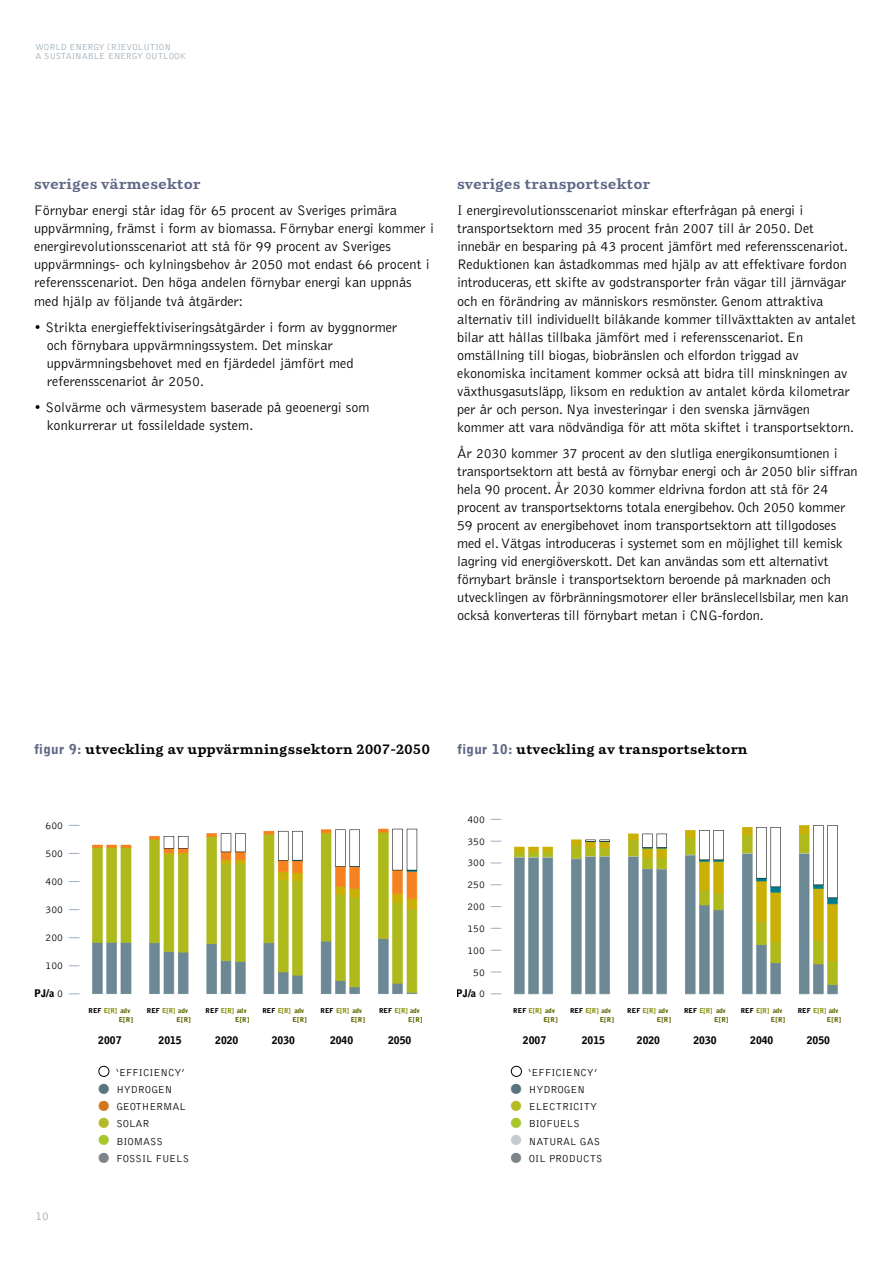
<style>
.page{position:relative;width:893px;height:1263px;background:#fff}
.page>*{position:absolute;margin:0;border:0;box-sizing:border-box;transform-origin:0 0}
.t1{font:300 14.25px/18px "Bell Gothic";letter-spacing:-.005em;color:#000}
.t2{font:700 14.25px "Parry";letter-spacing:.03em;color:#5e6785}
.t3{font:700 13.5px "Parry";letter-spacing:.03em;color:#000}
.t4{font:300 12px "Bell Gothic";color:#9cabb5}
.t5{font:300 10.5px "Bell Gothic";color:#000}
.t6{font:900 10.5px "Bell Gothic";letter-spacing:-.005em;color:#040503}
.t7{font:300 10.5px "Bell Gothic";letter-spacing:-.005em;color:#040503}
.t8{font:300 9px/9px "Bell Gothic";color:#9cabb5}
.t9{font:900 6.75px/9px "Bell Gothic";letter-spacing:-.025em;color:#606803}
.s1{font-family:"Bell Gothic";font-weight:900;color:#5e6785}
.s2{font-weight:300}
.s3{color:#040503}
.s4{color:#8b9412}
.s5{font-size:37.5px;color:#fff}
.s6{font-size:37.5px;color:#577682}
.s7{font-size:37.5px;color:#d1771d}
.s8{font-size:37.5px;color:#b5ba27}
.s9{font-size:37.5px;color:#a9c72d}
.s10{font-size:37.5px;color:#7b8589}
.s11{font-size:37.5px;color:#c2cbcf}
</style>
<div class="page">
<svg style="left:514px;top:985px;width:324px;height:9px"></svg>
<svg style="left:514px;top:961px;width:324px;height:24px"></svg>
<svg style="left:514px;top:825px;width:324px;height:136px"></svg>
<svg style="left:92px;top:909px;width:325px;height:84px"></svg>
<svg style="left:92px;top:829px;width:325px;height:80px"></svg>
<p class="t8" style="left:36px;top:43px;width:152px">WORLD ENERGY [R]EVOLUTION<br>A SUSTAINABLE ENERGY OUTLOOK</p>
<p class="t2" style="left:34px;top:179px;width:168px">sveriges värmesektor</p>
<p class="t1" style="left:34px;top:203px;width:401px">Förnybar energi står idag för 65 procent av Sveriges primära uppvärmning, främst i form av biomassa. Förnybar energi kommer i energirevolutionsscenariot att stå för 99 procent av Sveriges uppvärmnings- och kylningsbehov år 2050 mot endast 66 procent i referensscenariot. Den höga andelen förnybar energi kan uppnås med hjälp av följande två åtgärder:</p>
<p class="t1" style="left:47px;top:319px;width:352px;text-indent:-13px">• Strikta energieffektiviseringsåtgärder i form av byggnormer och förnybara uppvärmningssystem. Det minskar uppvärmningsbehovet med en fjärdedel jämfört med referensscenariot år 2050.</p>
<p class="t1" style="left:47px;top:399px;width:324px;text-indent:-13px">• Solvärme och värmesystem baserade på geoenergi som konkurrerar ut fossileldade system.</p>
<p class="t2" style="left:457px;top:179px;width:194px">sveriges transportsektor</p>
<p class="t1" style="left:457px;top:203px;width:400px">I energirevolutionsscenariot minskar efterfrågan på energi i transportsektorn med 35 procent från 2007 till år 2050. Det innebär en besparing på 43 procent jämfört med referensscenariot.<br>Reduktionen kan åstadkommas med hjälp av att effektivare fordon introduceras, ett skifte av godstransporter från vägar till järnvägar och en förändring av människors resmönster. Genom attraktiva alternativ till individuellt bilåkande kommer tillväxttakten av antalet bilar att hållas tillbaka jämfört med i referensscenariot. En omställning till biogas, biobränslen och elfordon triggad av ekonomiska incitament kommer också att bidra till minskningen av växthusgasutsläpp, liksom en reduktion av antalet körda kilometrar per år och person. Nya investeringar i den svenska järnvägen kommer att vara nödvändiga för att möta skiftet i transportsektorn.</p>
<p class="t1" style="left:457px;top:445px;width:402px">År 2030 kommer 37 procent av den slutliga energikonsumtionen i transportsektorn att bestå av förnybar energi och år 2050 blir siffran hela 90 procent. År 2030 kommer eldrivna fordon att stå för 24 procent av transportsektorns totala energibehov. Och 2050 kommer 59 procent av energibehovet inom transportsektorn att tillgodoses med el.Vätgas introduceras i systemet som en möjlighet till kemisk lagring vid energiöverskott. Det kan användas som ett alternativt förnybart bränsle i transportsektorn beroende på marknaden och utvecklingen av förbränningsmotorer eller bränslecellsbilar, men kan också konverteras till förnybart metan i CNG-fordon.</p>
<p class="t3" style="left:34px;top:744px;width:397px"><span class="s1">figur 9:</span> utveckling av uppvärmningssektorn 2007-2050</p>
<p class="t7" style="left:46px;top:821px;width:19px">600</p>
<p class="t7" style="left:46px;top:850px;width:19px">500</p>
<p class="t7" style="left:46px;top:878px;width:19px">400</p>
<p class="t7" style="left:46px;top:906px;width:19px">300</p>
<p class="t7" style="left:46px;top:934px;width:19px">200</p>
<p class="t7" style="left:46px;top:962px;width:19px">100</p>
<p class="t6" style="left:34px;top:990px;width:31px">PJ/a <span class="s2">0</span></p>
<p class="t4" style="left:36px;top:1211px;width:15px">10</p>
<p class="t9" style="left:119px;top:1007px;width:16px;text-indent:-30px"><span class="s3">REF</span> <span class="s4">E[R]</span> adv<br>E[R]</p>
<p class="t9" style="left:177px;top:1006px;width:16px;text-indent:-30px"><span class="s3">REF</span> <span class="s4">E[R]</span> adv<br>E[R]</p>
<p class="t9" style="left:235px;top:1007px;width:16px;text-indent:-30px"><span class="s3">REF</span> <span class="s4">E[R]</span> adv<br>E[R]</p>
<p class="t9" style="left:293px;top:1007px;width:16px;text-indent:-30px"><span class="s3">REF</span> <span class="s4">E[R]</span> adv<br>E[R]</p>
<p class="t9" style="left:351px;top:1007px;width:16px;text-indent:-30px"><span class="s3">REF</span> <span class="s4">E[R]</span> adv<br>E[R]</p>
<p class="t9" style="left:408px;top:1007px;width:16px;text-indent:-29px"><span class="s3">REF</span> <span class="s4">E[R]</span> adv<br>E[R]</p>
<p class="t6" style="left:98px;top:1036px;width:25px">2007</p>
<p class="t6" style="left:159px;top:1036px;width:25px">2015</p>
<p class="t6" style="left:215px;top:1036px;width:25px">2020</p>
<p class="t6" style="left:272px;top:1036px;width:25px">2030</p>
<p class="t6" style="left:330px;top:1036px;width:25px">2040</p>
<p class="t6" style="left:388px;top:1036px;width:25px">2050</p>
<p class="t5" style="left:94px;top:1068px;width:91px"><span class="s5">•</span> ‘EFFICIENCY’</p>
<p class="t5" style="left:94px;top:1085px;width:80px"><span class="s6">•</span> HYDROGEN</p>
<p class="t5" style="left:94px;top:1103px;width:93px"><span class="s7">•</span> GEOTHERMAL</p>
<p class="t5" style="left:94px;top:1120px;width:57px"><span class="s8">•</span> SOLAR</p>
<p class="t5" style="left:94px;top:1137px;width:70px"><span class="s9">•</span> BIOMASS</p>
<p class="t5" style="left:94px;top:1154px;width:96px"><span class="s10">•</span> FOSSIL FUELS</p>
<p class="t3" style="left:457px;top:744px;width:292px"><span class="s1">figur 10:</span> utveckling av transportsektorn</p>
<p class="t7" style="left:467px;top:815px;width:19px">400</p>
<p class="t7" style="left:467px;top:837px;width:19px">350</p>
<p class="t7" style="left:467px;top:859px;width:19px">300</p>
<p class="t7" style="left:467px;top:881px;width:19px">250</p>
<p class="t7" style="left:467px;top:903px;width:19px">200</p>
<p class="t7" style="left:467px;top:924px;width:19px">150</p>
<p class="t7" style="left:467px;top:946px;width:19px">100</p>
<p class="t7" style="left:473px;top:968px;width:13px">50</p>
<p class="t6" style="left:456px;top:989px;width:31px">PJ/a <span class="s2">0</span></p>
<p class="t9" style="left:543px;top:1007px;width:16px;text-indent:-30px"><span class="s3">REF</span> <span class="s4">E[R]</span> adv<br>E[R]</p>
<p class="t9" style="left:600px;top:1006px;width:16px;text-indent:-30px"><span class="s3">REF</span> <span class="s4">E[R]</span> adv<br>E[R]</p>
<p class="t9" style="left:657px;top:1007px;width:16px;text-indent:-30px"><span class="s3">REF</span> <span class="s4">E[R]</span> adv<br>E[R]</p>
<p class="t9" style="left:714px;top:1007px;width:16px;text-indent:-30px"><span class="s3">REF</span> <span class="s4">E[R]</span> adv<br>E[R]</p>
<p class="t9" style="left:771px;top:1007px;width:16px;text-indent:-30px"><span class="s3">REF</span> <span class="s4">E[R]</span> adv<br>E[R]</p>
<p class="t9" style="left:827px;top:1007px;width:16px;text-indent:-29px"><span class="s3">REF</span> <span class="s4">E[R]</span> adv<br>E[R]</p>
<p class="t6" style="left:523px;top:1036px;width:25px">2007</p>
<p class="t6" style="left:582px;top:1036px;width:25px">2015</p>
<p class="t6" style="left:637px;top:1036px;width:25px">2020</p>
<p class="t6" style="left:693px;top:1036px;width:25px">2030</p>
<p class="t6" style="left:750px;top:1036px;width:25px">2040</p>
<p class="t6" style="left:807px;top:1036px;width:25px">2050</p>
<p class="t5" style="left:507px;top:1068px;width:91px"><span class="s5">•</span> ‘EFFICIENCY’</p>
<p class="t5" style="left:507px;top:1085px;width:80px"><span class="s6">•</span> HYDROGEN</p>
<p class="t5" style="left:507px;top:1103px;width:92px"><span class="s8">•</span> ELECTRICITY</p>
<p class="t5" style="left:507px;top:1120px;width:74px"><span class="s9">•</span> BIOFUELS</p>
<p class="t5" style="left:507px;top:1137px;width:95px"><span class="s11">•</span> NATURAL GAS</p>
<p class="t5" style="left:507px;top:1154px;width:97px"><span class="s10">•</span> OIL PRODUCTS</p>
</div>
